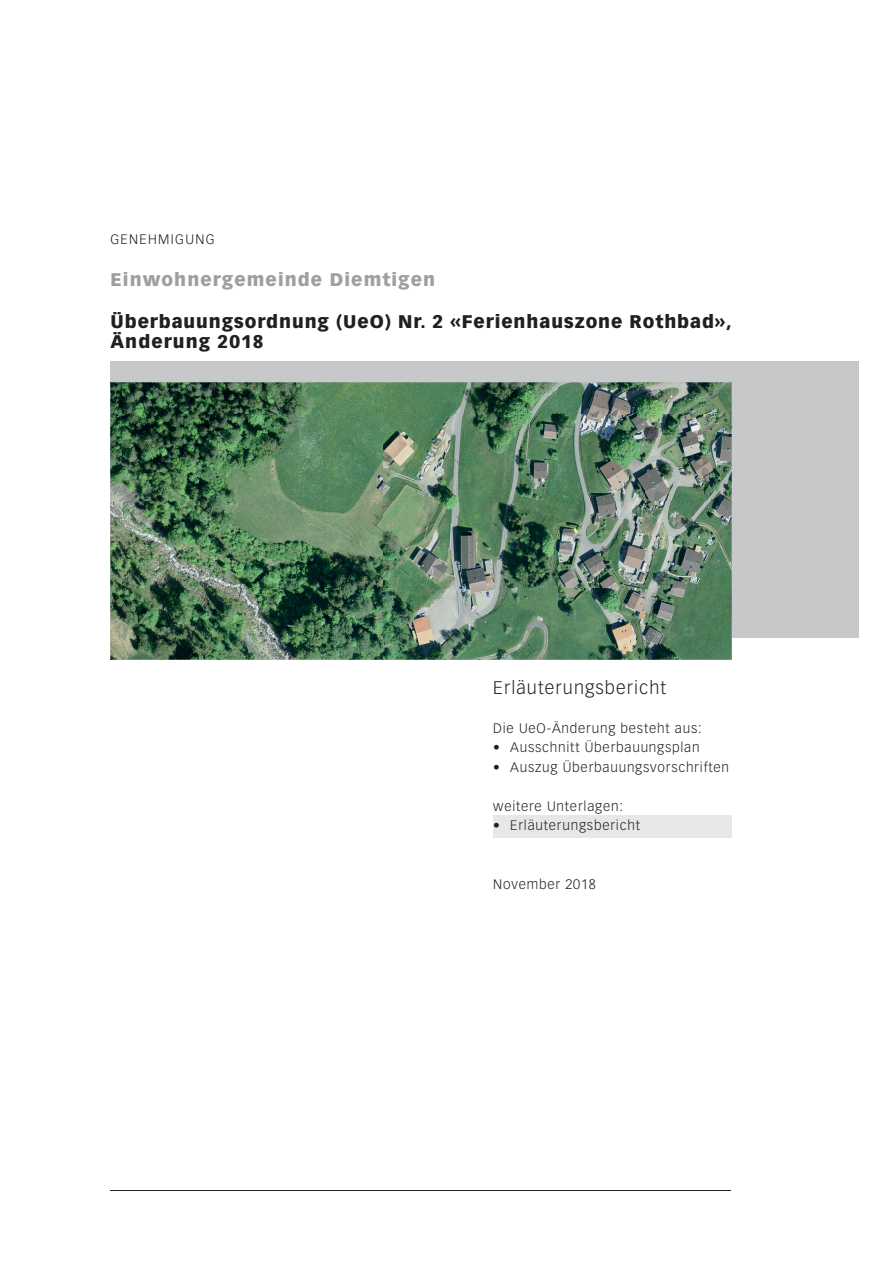
<style>
.page{position:relative;width:893px;height:1263px;background:#fff}
.page>*{position:absolute;margin:0;border:0;box-sizing:border-box;transform-origin:0 0}
.t1{font:900 18px/19.5px "Vectora LH";letter-spacing:.05em;color:#231f20}
.t2{font:900 18px "Vectora LH";letter-spacing:.06em;color:#9d9fa2}
.t3{font:300 18px "Vectora LH";letter-spacing:.06em;color:#231f20}
.t4{font:300 13.5px "Vectora LH";letter-spacing:.06em;color:#231f20}
.t5{font:300 13.5px "Vectora LH";letter-spacing:.1em;color:#231f20}
</style>
<div class="page">
<hr style="left:111px;top:1190px;width:620px;height:1px;background:#231f20">
<div style="left:111px;top:361px;width:748px;height:277px;background:#c7c8ca"></div>
<img style="left:111px;top:382px;width:620px;height:277px">
<div style="left:493px;top:815px;width:238px;height:23px;background:#e6e7e9"></div>
<p class="t5" style="left:111px;top:233px;width:105px">GENEHMIGUNG</p>
<h1 class="t2" style="left:111px;top:272px;width:326px">Einwohnergemeinde Diemtigen</h1>
<h1 class="t1" style="left:111px;top:313px;width:623px">Überbauungsordnung (UeO) Nr. 2 «Ferienhauszone Rothbad»,<br>Änderung 2018</h1>
<h1 class="t3" style="left:493px;top:680px;width:174px">Erläuterungsbericht</h1>
<p class="t4" style="left:493px;top:722px;width:210px">Die UeO-Änderung besteht aus:</p>
<p class="t4" style="left:493px;top:742px;width:208px">• Ausschnitt Überbauungsplan</p>
<p class="t4" style="left:493px;top:761px;width:237px">• Auszug Überbauungsvorschriften</p>
<p class="t4" style="left:493px;top:800px;width:131px">weitere Unterlagen:</p>
<p class="t4" style="left:493px;top:820px;width:148px">• Erläuterungsbericht</p>
<p class="t4" style="left:493px;top:878px;width:104px">November 2018</p>
</div>
